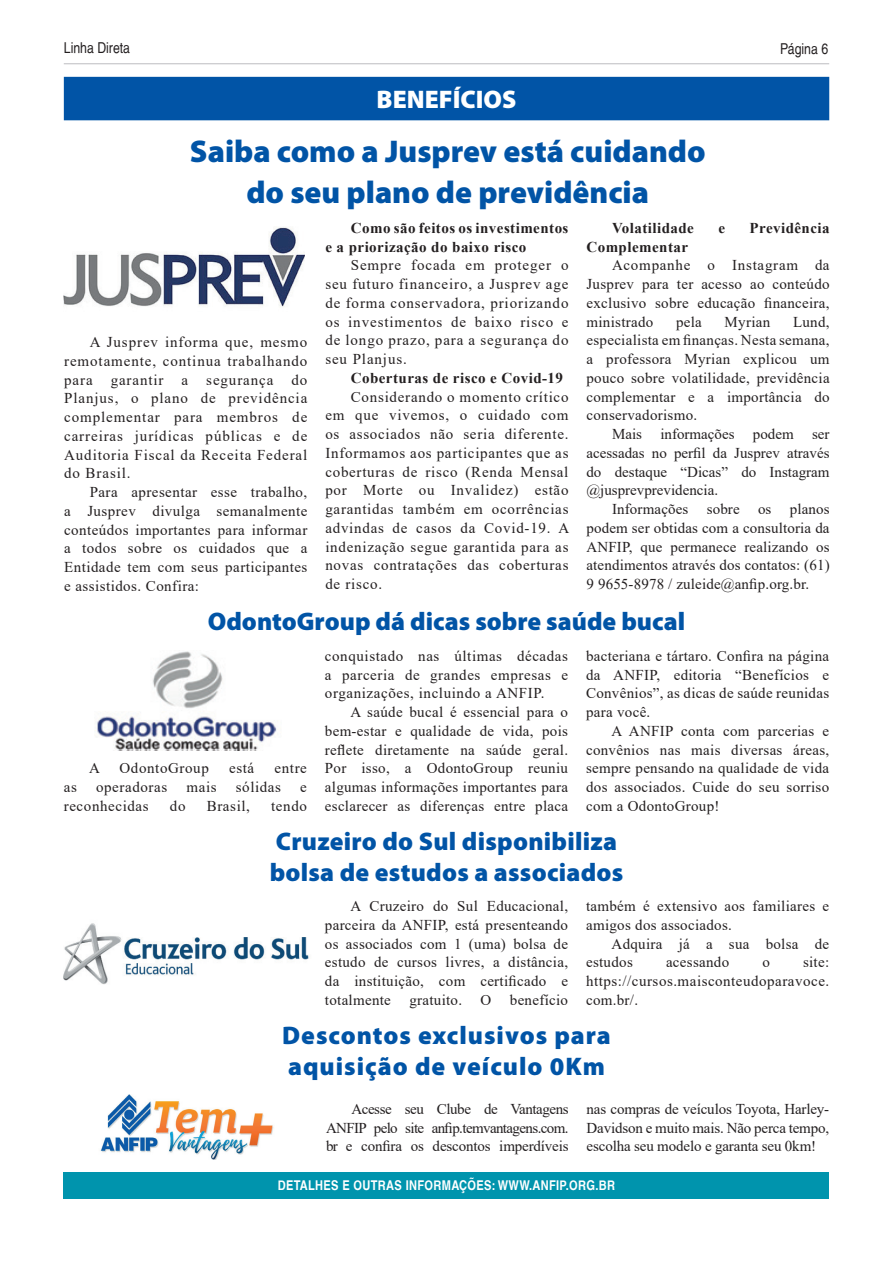
<style>
.page{position:relative;width:893px;height:1263px;background:#fff}
.page>*{position:absolute;margin:0;border:0;box-sizing:border-box;transform-origin:0 0}
.t1{font:900 31.5px/40.5px "Myriad Pro";color:#0154a6;text-align:center}
.t2{font:900 25.5px/30.6px "Myriad Pro";letter-spacing:.01em;color:#0154a6}
.t3{font:900 25.5px/30.6px "Myriad Pro";letter-spacing:.04em;color:#0154a6}
.t4{font:900 25.5px "Myriad Pro";color:#fff}
.t5{font:15px/18.8px "Times New Roman";letter-spacing:.02em;color:#231f20;text-align:justify}
.t6{font:700 15px/18.8px "Times New Roman";letter-spacing:.03em;color:#231f20}
.t7{font:15px "Times New Roman";letter-spacing:.04em;color:#231f20}
.t8{font:condensed 15px "Helvetica LT";color:#231f20}
.t9{font:700 condensed 13.5px "Helvetica LT";letter-spacing:.025em;color:#fff}
</style>
<div class="page">
<hr style="left:64px;top:63px;width:765px;height:1px;background:#bcbdc0">
<div style="left:64px;top:1172px;width:765px;height:27px;background:#0094ad"></div>
<div style="left:64px;top:77px;width:765px;height:43px;background:#0154a6"></div>
<img style="left:95px;top:651px;width:183px;height:99px">
<img style="left:64px;top:923px;width:245px;height:62px">
<img style="left:100px;top:1095px;width:174px;height:65px">
<img style="left:64px;top:227px;width:241px;height:80px">
<p class="t8" style="left:64px;top:39px;width:68px">Linha Direta</p>
<p class="t8" style="left:780px;top:40px;width:49px">Página 6</p>
<h2 class="t4" style="left:377px;top:85px;width:141px">BENEFÍCIOS</h2>
<h1 class="t1" style="left:190px;top:132px;width:517px">Saiba como a Jusprev está cuidando do seu plano de previdência</h1>
<p class="t5" style="left:64px;top:332px;width:245px;text-indent:26px">A Jusprev informa que, mesmo remotamente, continua trabalhando para garantir a segurança do Planjus, o plano de previdência complementar para membros de carreiras jurídicas públicas e de Auditoria Fiscal da Receita Federal do Brasil.</p>
<p class="t5" style="left:64px;top:482px;width:245px;text-indent:26px">Para apresentar esse trabalho, a Jusprev divulga semanalmente conteúdos importantes para informar a todos sobre os cuidados que a Entidade tem com seus participantes e assistidos. Confira:</p>
<p class="t6" style="left:325px;top:218px;width:245px;text-indent:26px">Como são feitos os investimentos e a priorização do baixo risco</p>
<p class="t5" style="left:325px;top:255px;width:245px;text-indent:26px">Sempre focada em proteger o seu futuro financeiro, a Jusprev age de forma conservadora, priorizando os investimentos de baixo risco e de longo prazo, para a segurança do seu Planjus.</p>
<p class="t6" style="left:351px;top:368px;width:214px">Coberturas de risco e Covid-19</p>
<p class="t5" style="left:325px;top:387px;width:245px;text-indent:26px">Considerando o momento crítico em que vivemos, o cuidado com os associados não seria diferente.<br>Informamos aos participantes que as coberturas de risco (Renda Mensal por Morte ou Invalidez) estão garantidas também em ocorrências advindas de casos da Covid-19. A indenização segue garantida para as novas contratações das coberturas de risco.</p>
<p class="t6" style="left:612px;top:218px;width:83px">Volatilidade</p>
<p class="t6" style="left:718px;top:218px;width:8px">e</p>
<p class="t6" style="left:750px;top:218px;width:82px">Previdência</p>
<p class="t6" style="left:586px;top:237px;width:103px">Complementar</p>
<p class="t5" style="left:586px;top:255px;width:245px;text-indent:26px">Acompanhe o Instagram da Jusprev para ter acesso ao conteúdo exclusivo sobre educação financeira, ministrado</p>
<p class="t5" style="left:586px;top:312px;width:245px;text-indent:207px">Lund, especialista em finanças. Nesta semana, a professora Myrian explicou um pouco sobre volatilidade, previdência complementar e a importância do conservadorismo.</p>
<p class="t5" style="left:586px;top:424px;width:245px;text-indent:26px">Mais informações podem ser acessadas no perfil da Jusprev através do destaque “Dicas” do Instagram @jusprevprevidencia.</p>
<p class="t5" style="left:586px;top:499px;width:245px;text-indent:26px">Informações sobre os planos podem ser obtidas com a consultoria da ANFIP, que permanece realizando os atendimentos através dos contatos: (61)<br>9 9655-8978 / zuleide@anfip.org.br.</p>
<p class="t5" style="left:676px;top:312px;width:27px">pela</p>
<p class="t5" style="left:725px;top:312px;width:47px">Myrian</p>
<h2 class="t2" style="left:208px;top:606px;width:479px">OdontoGroup dá dicas sobre saúde bucal</h2>
<p class="t5" style="left:586px;top:646px;width:245px">bacteriana e tártaro. Confira na página da ANFIP, editoria “Benefícios e Convênios”, as dicas de saúde reunidas para você.</p>
<p class="t5" style="left:586px;top:721px;width:245px;text-indent:26px">A ANFIP conta com parcerias e convênios nas mais diversas áreas, sempre pensando na qualidade de vida dos associados. Cuide do seu sorriso com a OdontoGroup!</p>
<h2 class="t2" style="left:270px;top:826px;width:355px">Cruzeiro do Sul disponibiliza bolsa de estudos a associados</h2>
<p class="t5" style="left:325px;top:646px;width:245px">conquistado nas últimas décadas a parceria de grandes empresas e organizações, incluindo a ANFIP.</p>
<p class="t5" style="left:325px;top:702px;width:245px;text-indent:26px">A saúde bucal é essencial para o bem-estar e qualidade de vida, pois reflete diretamente na saúde geral.<br>Por isso, a OdontoGroup reuniu algumas informações importantes para esclarecer as diferenças entre placa</p>
<p class="t5" style="left:89px;top:758px;width:12px">A</p>
<p class="t7" style="left:120px;top:758px;width:91px">OdontoGroup</p>
<p class="t5" style="left:229px;top:758px;width:27px">está</p>
<p class="t5" style="left:275px;top:758px;width:34px">entre</p>
<p class="t5" style="left:64px;top:777px;width:15px">as</p>
<p class="t7" style="left:96px;top:776px;width:73px">operadoras</p>
<p class="t5" style="left:186px;top:777px;width:32px">mais</p>
<p class="t7" style="left:236px;top:776px;width:47px">sólidas</p>
<p class="t5" style="left:300px;top:777px;width:8px">e</p>
<p class="t7" style="left:64px;top:795px;width:86px">reconhecidas</p>
<p class="t5" style="left:170px;top:796px;width:17px">do</p>
<p class="t5" style="left:207px;top:796px;width:45px">Brasil,</p>
<p class="t5" style="left:271px;top:796px;width:37px">tendo</p>
<p class="t5" style="left:325px;top:896px;width:245px;text-indent:26px">A Cruzeiro do Sul Educacional, parceira da ANFIP, está presenteando os associados com 1 (uma) bolsa de estudo de cursos livres, a distância, da instituição, com certificado e totalmente gratuito. O benefício</p>
<p class="t5" style="left:586px;top:896px;width:245px">também é extensivo aos familiares e amigos dos associados.</p>
<p class="t5" style="left:586px;top:934px;width:245px;text-indent:26px">Adquira já a sua bolsa de estudos</p>
<p class="t5" style="left:586px;top:952px;width:245px;text-indent:217px">site: https://cursos.maisconteudoparavoce. com.br/.</p>
<p class="t5" style="left:666px;top:952px;width:65px">acessando</p>
<p class="t5" style="left:762px;top:952px;width:9px">o</p>
<h2 class="t3" style="left:282px;top:1021px;width:330px">Descontos exclusivos para aquisição de veículo 0Km</h2>
<p class="t5" style="left:326px;top:1099px;width:244px;text-indent:26px">Acesse seu Clube de Vantagens ANFIP pelo site anfip.temvantagens.com. br e confira os descontos imperdíveis</p>
<p class="t5" style="left:587px;top:1099px;width:244px">nas compras de veículos Toyota, Harley-Davidson e muito mais. Não perca tempo, escolha seu modelo e garanta seu 0km!</p>
<p class="t9" style="left:278px;top:1176px;width:339px">DETALHES E OUTRAS INFORMAÇÕES: WWW.ANFIP.ORG.BR</p>
</div>
